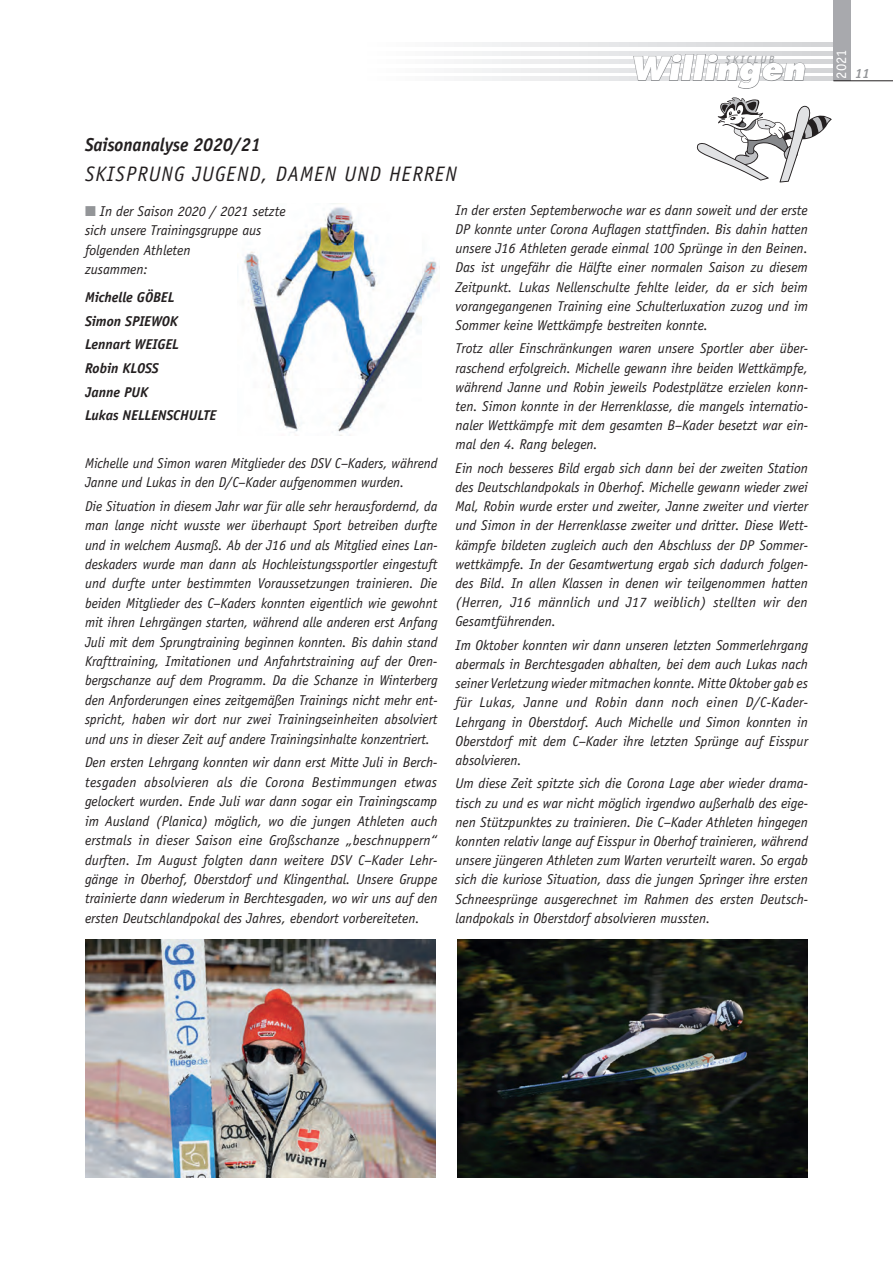
<style>
.page{position:relative;width:893px;height:1263px;background:#fff}
.page>*{position:absolute;margin:0;border:0;box-sizing:border-box;transform-origin:0 0}
.t1{font:italic 800 31.5px "Futura";color:#fff}
.t2{font:italic 21px "Officina Sans";letter-spacing:.05em;color:#231f20}
.t3{font:italic 700 18.75px "Officina Sans";letter-spacing:-.005em;color:#231f20;scale:.95 1}
.t4{font:15px "Officina Sans";color:#fff}
.t5{font:italic 14.25px/19.2px "Officina Sans";letter-spacing:-.005em;color:#231f20;text-align:justify}
.t6{font:italic 700 14.25px/23.7px "Officina Sans";letter-spacing:-.005em;color:#231f20}
.t7{font:italic 700 13.5px "Officina Sans";color:#939598}
.t8{font:italic 10.5px "Officina Sans";letter-spacing:.225em;color:#939598}
.t9{font:5.85px "Helvetica";color:#231f20}
.s1{color:#939598}
</style>
<div class="page">
<svg style="left:463px;top:43px;width:370px;height:4px"></svg>
<svg style="left:463px;top:51px;width:370px;height:4px"></svg>
<svg style="left:463px;top:60px;width:370px;height:4px"></svg>
<svg style="left:463px;top:68px;width:370px;height:4px"></svg>
<svg style="left:463px;top:77px;width:370px;height:4px"></svg>
<div style="left:833px;top:0;width:17px;height:81px;background:#a8a9ad"></div>
<hr style="left:833px;top:80px;width:60px;height:1px;background:#231f20">
<svg style="left:633px;top:54px;width:173px;height:35px"></svg>
<img style="left:244px;top:207px;width:194px;height:226px">
<svg style="left:696px;top:97px;width:136px;height:85px"></svg>
<img style="left:85px;top:940px;width:351px;height:238px">
<img style="left:457px;top:940px;width:351px;height:238px">
<h1 class="t1" style="left:630px;top:49px;width:176px">Willingen</h1>
<p class="t4" style="left:833px;top:79px;width:31px;rotate:-90deg">2021</p>
<p class="t8" style="left:726px;top:53px;width:50px">Skiclub</p>
<p class="t7" style="left:855px;top:65px;width:17px">11</p>
<h3 class="t3" style="left:85px;top:133px;width:186px">Saisonanalyse 2020/21</h3>
<h2 class="t2" style="left:85px;top:161px;width:143px">Skispr ung Jugend</h2>
<h2 class="t2" style="left:262px;top:161px;width:40px">, Damen</h2>
<h2 class="t2" style="left:344px;top:161px;width:70px">und Herren</h2>
<p class="t5" style="left:85px;top:201px;width:202px;text-align:left"><span class="s1">■</span> In der Saison 2020 / 2021 setzte sich unsere Trainingsgruppe aus folgenden Athleten<br>zusammen:</p>
<p class="t6" style="left:85px;top:285px;width:133px">Michelle GÖBEL<br>Simon SPIEWOK<br>Lennart WEIGEL<br>Robin KLOSS<br>Janne PUK<br>Lukas NELLENSCHULTE</p>
<p class="t5" style="left:85px;top:453px;width:354px">Michelle und Simon waren Mitglieder des DSV C–Kaders, während<br>Janne und Lukas in den D/C–Kader aufgenommen wurden.</p>
<p class="t5" style="left:85px;top:496px;width:354px">Die Situation in diesem Jahr war für alle sehr herausfordernd, da man lange nicht wusste wer überhaupt Sport betreiben durfte und in welchem Ausmaß. Ab der J16 und als Mitglied eines Lan&shy;deskaders wurde man dann als Hochleistungssportler eingestuft und durfte unter bestimmten Voraussetzungen trainieren. Die beiden Mitglieder des C–Kaders konnten eigentlich wie gewohnt mit ihren Lehrgängen starten, während alle anderen erst Anfang Juli mit dem Sprungtraining beginnen konnten. Bis dahin stand Krafttraining, Imitationen und Anfahrtstraining auf der Oren&shy;bergschanze auf dem Programm. Da die Schanze in Winterberg den Anforderungen eines zeitgemäßen Trainings nicht mehr ent&shy;spricht, haben wir dort nur zwei Trainingseinheiten absolviert und uns in dieser Zeit auf andere Trainingsinhalte konzentriert.</p>
<p class="t5" style="left:85px;top:753px;width:354px">Den ersten Lehrgang konnten wir dann erst Mitte Juli in Berch&shy;tesgaden absolvieren als die Corona Bestimmungen etwas gelockert wurden. Ende Juli war dann sogar ein Trainingscamp im Ausland (Planica) möglich, wo die jungen Athleten auch erstmals in dieser Saison eine Großschanze „beschnuppern“ durften. Im August folgten dann weitere DSV C–Kader Lehr&shy;gänge in Oberhof, Oberstdorf und Klingenthal. Unsere Gruppe trainierte dann wiederum in Berchtesgaden, wo wir uns auf den ersten Deutschlandpokal des Jahres, ebendort vorbereiteten.</p>
<p class="t5" style="left:455px;top:200px;width:354px">In der ersten Septemberwoche war es dann soweit und der erste DP konnte unter Corona Auflagen stattfinden. Bis dahin hatten unsere J16 Athleten gerade einmal 100 Sprünge in den Beinen.<br>Das ist ungefähr die Hälfte einer normalen Saison zu diesem Zeitpunkt. Lukas Nellenschulte fehlte leider, da er sich beim vorangegangenen Training eine Schulterluxation zuzog und im Sommer keine Wettkämpfe bestreiten konnte.</p>
<p class="t5" style="left:455px;top:339px;width:354px">Trotz aller Einschränkungen waren unsere Sportler aber über&shy;raschend erfolgreich. Michelle gewann ihre beiden Wettkämpfe, während Janne und Robin jeweils Podestplätze erzielen konn&shy;ten. Simon konnte in der Herrenklasse, die mangels internatio&shy;naler Wettkämpfe mit dem gesamten B–Kader besetzt war ein&shy;mal den 4. Rang belegen.</p>
<p class="t5" style="left:455px;top:458px;width:354px">Ein noch besseres Bild ergab sich dann bei der zweiten Station des Deutschlandpokals in Oberhof. Michelle gewann wieder zwei Mal, Robin wurde erster und zweiter, Janne zweiter und vierter und Simon in der Herrenklasse zweiter und dritter. Diese Wett&shy;kämpfe bildeten zugleich auch den Abschluss der DP Sommer&shy;wettkämpfe. In der Gesamtwertung ergab sich dadurch folgen&shy;des Bild. In allen Klassen in denen wir teilgenommen hatten (Herren, J16 männlich und J17 weiblich) stellten wir den Gesamtführenden.</p>
<p class="t5" style="left:455px;top:635px;width:354px">Im Oktober konnten wir dann unseren letzten Sommerlehrgang abermals in Berchtesgaden abhalten, bei dem auch Lukas nach seiner Verletzung wieder mitmachen konnte. Mitte Oktober gab es für Lukas, Janne und Robin dann noch einen D/C-Kader--Lehrgang in Oberstdorf. Auch Michelle und Simon konnten in Oberstdorf mit dem C–Kader ihre letzten Sprünge auf Eisspur absolvieren.</p>
<p class="t5" style="left:455px;top:774px;width:354px">Um diese Zeit spitzte sich die Corona Lage aber wieder drama&shy;tisch zu und es war nicht möglich irgendwo außerhalb des eige&shy;nen Stützpunktes zu trainieren. Die C–Kader Athleten hingegen konnten relativ lange auf Eisspur in Oberhof trainieren, während unsere jüngeren Athleten zum Warten verurteilt waren. So ergab sich die kuriose Situation, dass die jungen Springer ihre ersten Schneesprünge ausgerechnet im Rahmen des ersten Deutsch&shy;landpokals in Oberstdorf absolvieren mussten.</p>
<p class="t9" style="left:645px;top:465px;width:128px">„Willibär“ Willingen © Thomas Zipfel 07661/3263</p>
</div>
